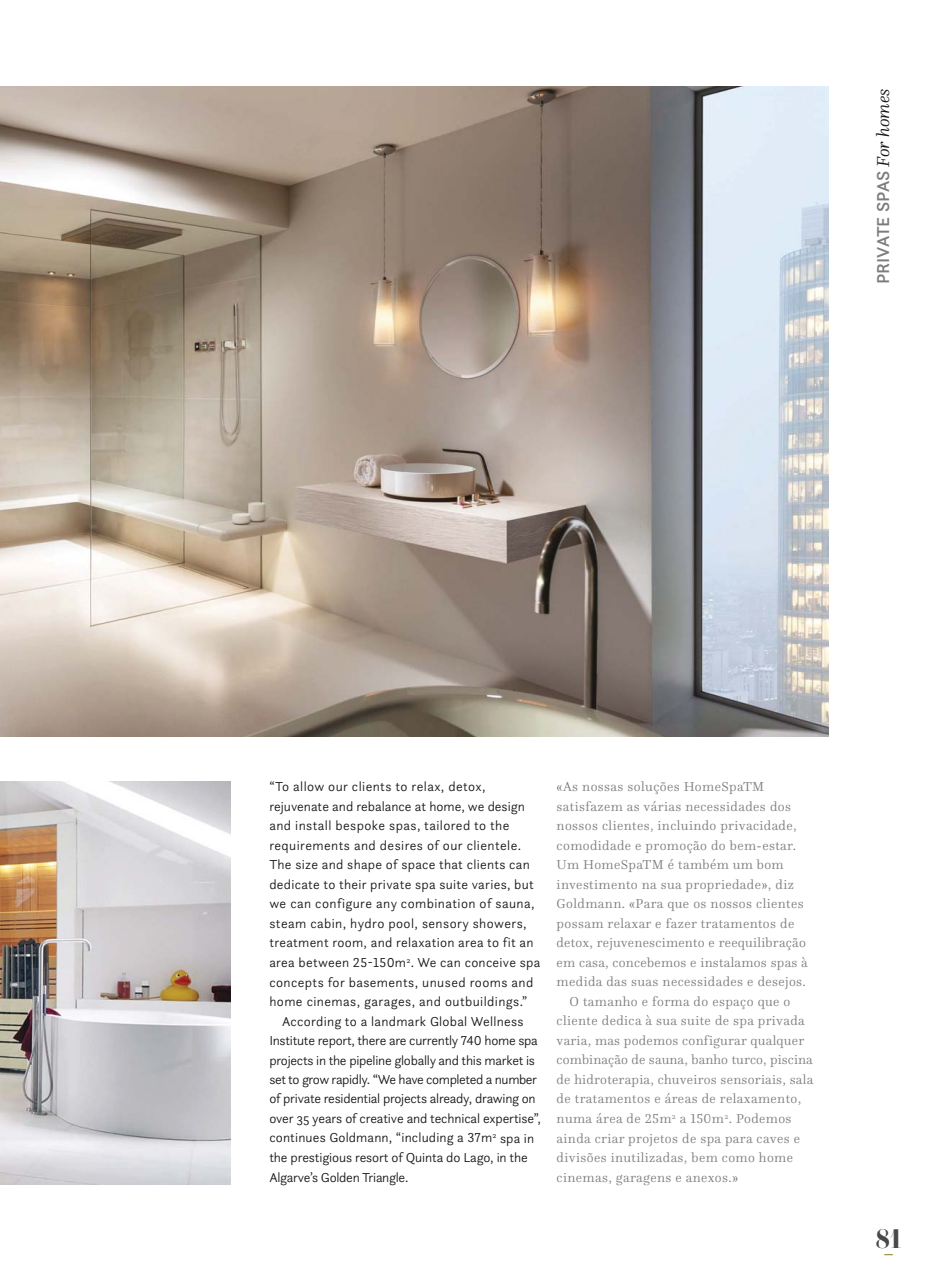
<style>
.page{position:relative;width:947px;height:1275px;background:#fff}
.page>*{position:absolute;margin:0;border:0;box-sizing:border-box;transform-origin:0 0}
.t1{font:700 25.5px "Essonnes Headline";color:#484847}
.t2{font:500 18px "Questa Sans";color:#7c7c7b}
.t3{font:300 13.5px "Questa";letter-spacing:.03em;color:#7c7c7b}
.t4{font:300 13.5px "Questa Sans";letter-spacing:.02em;color:#181917}
.t5{font:300 13.5px "Questa Sans";letter-spacing:-.02em;color:#181917}
.t6{font:300 13.5px "Questa Sans";letter-spacing:-.01em;color:#181917}
.t7{font:300 13.5px "Questa Sans";letter-spacing:-.03em;color:#181917}
.t8{font:300 13.5px "Questa Sans";color:#181917}
.t9{font:300 13.5px "Questa";letter-spacing:.01em;color:#7c7c7b}
.s1{font-family:"Questa";font-weight:300;font-style:italic;color:#181917}
</style>
<div class="page">
<img style="left:0;top:781px;width:230px;height:403px">
<img style="left:0;top:86px;width:828px;height:651px">
<h2 class="t2" style="left:872px;top:284px;width:198px;rotate:-90deg">PRIVATE SPAS <span class="s1">For homes</span></h2>
<p class="t4" style="left:269px;top:782px;width:217px">“To allow our clients to relax, detox,</p>
<p class="t8" style="left:269px;top:801px;width:257px">rejuvenate and rebalance at home, we design</p>
<p class="t4" style="left:269px;top:821px;width:241px">and install bespoke spas, tailored to the</p>
<p class="t4" style="left:269px;top:840px;width:253px">requirements and desires of our clientele.</p>
<p class="t4" style="left:269px;top:860px;width:262px">The size and shape of space that clients can</p>
<p class="t4" style="left:269px;top:879px;width:266px">dedicate to their private spa suite varies, but</p>
<p class="t4" style="left:269px;top:899px;width:266px">we can configure any combination of sauna,</p>
<p class="t4" style="left:269px;top:918px;width:259px">steam cabin, hydro pool, sensory showers,</p>
<p class="t4" style="left:269px;top:938px;width:265px">treatment room, and relaxation area to fit an</p>
<p class="t4" style="left:269px;top:957px;width:272px">area between 25-150m<sup>2</sup>. We can conceive spa</p>
<p class="t4" style="left:269px;top:977px;width:265px">concepts for basements, unused rooms and</p>
<p class="t4" style="left:269px;top:996px;width:259px">home cinemas, garages, and outbuildings.”</p>
<p class="t4" style="left:282px;top:1016px;width:243px">According to a landmark Global Wellness</p>
<p class="t5" style="left:269px;top:1035px;width:270px">Institute report, there are currently 740 home spa</p>
<p class="t5" style="left:269px;top:1055px;width:267px">projects in the pipeline globally and this market is</p>
<p class="t7" style="left:269px;top:1074px;width:269px">set to grow rapidly. “We have completed a number</p>
<p class="t5" style="left:269px;top:1094px;width:268px">of private residential projects already, drawing on</p>
<p class="t6" style="left:269px;top:1113px;width:273px">over 35 years of creative and technical expertise”,</p>
<p class="t4" style="left:269px;top:1133px;width:266px">continues Goldmann, “including a 37m<sup>2</sup> spa in</p>
<p class="t6" style="left:269px;top:1152px;width:260px">the prestigious resort of Quinta do Lago, in the</p>
<p class="t5" style="left:269px;top:1172px;width:140px">Algarve’s Golden Triangle.</p>
<p class="t3" style="left:556px;top:782px;width:209px">«As nossas soluções HomeSpaTM</p>
<p class="t3" style="left:556px;top:801px;width:236px">satisfazem as várias necessidades dos</p>
<p class="t3" style="left:556px;top:821px;width:241px">nossos clientes, incluindo privacidade,</p>
<p class="t3" style="left:556px;top:840px;width:241px">comodidade e promoção do bem-estar.</p>
<p class="t3" style="left:556px;top:860px;width:228px">Um HomeSpaTM é também um bom</p>
<p class="t3" style="left:556px;top:879px;width:239px">investimento na sua propriedade», diz</p>
<p class="t3" style="left:556px;top:899px;width:248px">Goldmann. «Para que os nossos clientes</p>
<p class="t3" style="left:556px;top:918px;width:239px">possam relaxar e fazer tratamentos de</p>
<p class="t3" style="left:556px;top:938px;width:251px">detox, rejuvenescimento e reequilibração</p>
<p class="t3" style="left:556px;top:957px;width:253px">em casa, concebemos e instalamos spas à</p>
<p class="t3" style="left:556px;top:977px;width:251px">medida das suas necessidades e desejos.</p>
<p class="t3" style="left:569px;top:996px;width:222px">O tamanho e forma do espaço que o</p>
<p class="t3" style="left:556px;top:1016px;width:250px">cliente dedica à sua suite de spa privada</p>
<p class="t3" style="left:556px;top:1035px;width:249px">varia, mas podemos configurar qualquer</p>
<p class="t9" style="left:556px;top:1055px;width:258px">combinação de sauna, banho turco, piscina</p>
<p class="t3" style="left:556px;top:1074px;width:258px">de hidroterapia, chuveiros sensoriais, sala</p>
<p class="t3" style="left:556px;top:1094px;width:246px">de tratamentos e áreas de relaxamento,</p>
<p class="t3" style="left:556px;top:1113px;width:236px">numa área de 25m<sup>2</sup> a 150m<sup>2</sup>. Podemos</p>
<p class="t3" style="left:556px;top:1133px;width:245px">ainda criar projetos de spa para caves e</p>
<p class="t3" style="left:556px;top:1152px;width:238px">divisões inutilizadas, bem como home</p>
<p class="t3" style="left:556px;top:1172px;width:183px">cinemas, garagens e anexos.»</p>
<h1 class="t1" style="left:875px;top:1224px;width:27px">81</h1>
</div>
